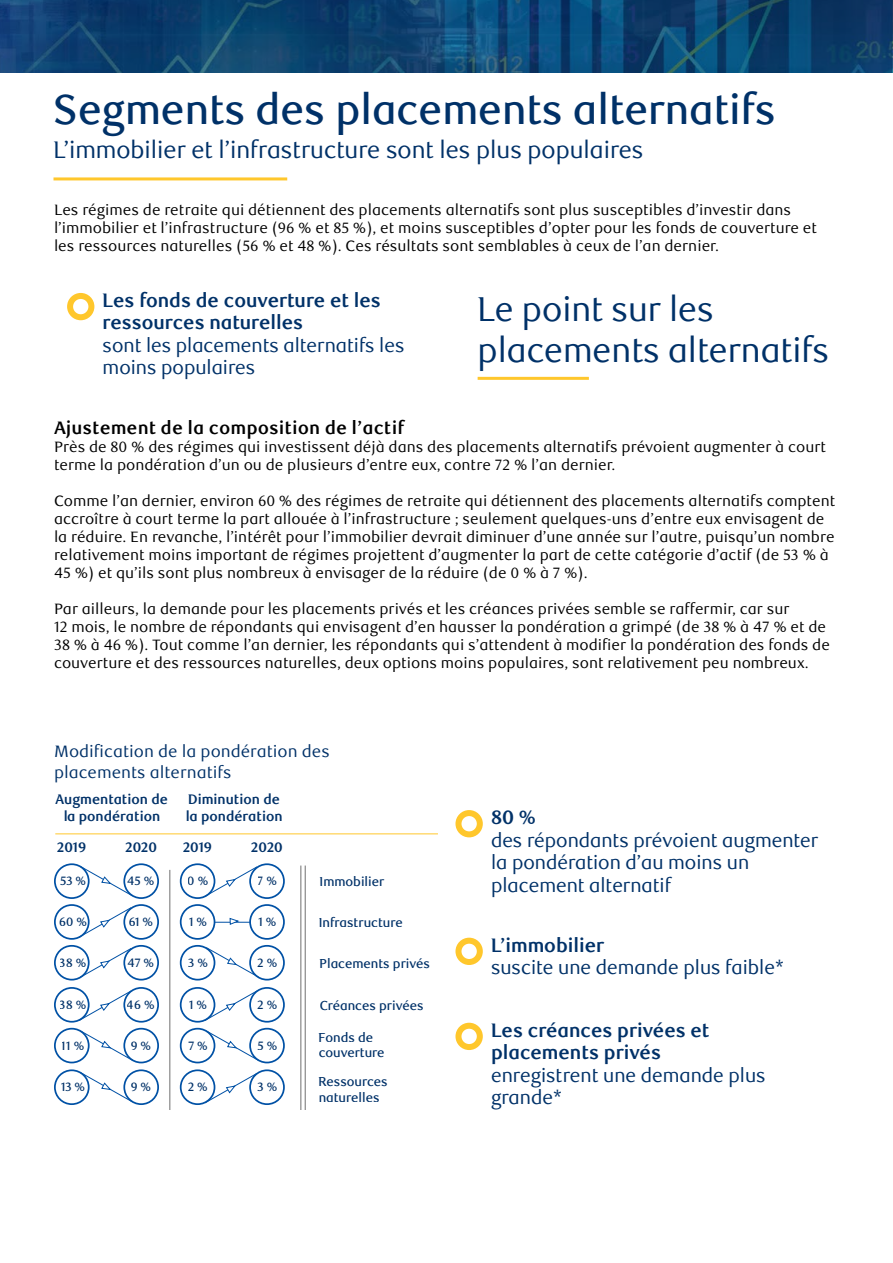
<style>
.page{position:relative;width:893px;height:1263px;background:#fff}
.page>*{position:absolute;margin:0;border:0;box-sizing:border-box;transform-origin:0 0}
.Title_H1{font:500 42px "RBC Display";color:#003168}
.Callout-Large{font:34.5px/41.4px "RBC Display";color:#003168}
.Sub_title_H2{font:24px "RBC Display";color:#003168}
.Callout-small{font:19.5px/22.5px "RBC Display";color:#003168}
.Callout-small-2{font:700 19.5px/22.5px "RBC Display";color:#003168}
.Body{font:700 18px "RBC Text";color:#000}
.t1{font:16.5px/21px "RBC Text";color:#003168}
.Body-2{font:15px/18px "RBC Text";color:#000}
.t2{font:700 13.95px/16.5px "RBC Display";color:#003168;text-align:center}
.t3{font:500 13.05px/15.6px "RBC Display";color:#003168}
.t4{font:500 12.15px "RBC Display";color:#003168}
</style>
<div class="page">
<svg style="left:1px;top:0;width:891px;height:72px;background:#0d4370"></svg>
<hr style="left:53px;top:177px;width:234px;height:3px;background:#ffc72c">
<div style="left:67px;top:293px;width:27px;height:27px;border:6px solid #ffc72c;border-radius:50%"></div>
<hr style="left:478px;top:377px;width:111px;height:3px;background:#ffc72c">
<div style="left:180px;top:863px;width:35px;height:36px;border:2px solid #0051a5;border-radius:50%"></div>
<div style="left:249px;top:863px;width:36px;height:36px;border:2px solid #0051a5;border-radius:50%"></div>
<div style="left:180px;top:904px;width:35px;height:36px;border:2px solid #0051a5;border-radius:50%"></div>
<div style="left:249px;top:904px;width:36px;height:36px;border:2px solid #0051a5;border-radius:50%"></div>
<div style="left:180px;top:945px;width:35px;height:35px;border:2px solid #0051a5;border-radius:50%"></div>
<div style="left:249px;top:945px;width:36px;height:35px;border:2px solid #0051a5;border-radius:50%"></div>
<hr style="left:300px;top:865px;width:1px;height:245px;background:#707070">
<hr style="left:55px;top:833px;width:383px;height:1px;background:#ffc72c">
<div style="left:54px;top:863px;width:36px;height:36px;border:2px solid #0051a5;border-radius:50%"></div>
<div style="left:123px;top:863px;width:36px;height:36px;border:2px solid #0051a5;border-radius:50%"></div>
<div style="left:54px;top:904px;width:36px;height:36px;border:2px solid #0051a5;border-radius:50%"></div>
<div style="left:123px;top:904px;width:36px;height:36px;border:2px solid #0051a5;border-radius:50%"></div>
<div style="left:54px;top:945px;width:36px;height:35px;border:2px solid #0051a5;border-radius:50%"></div>
<div style="left:123px;top:945px;width:36px;height:35px;border:2px solid #0051a5;border-radius:50%"></div>
<svg style="left:78px;top:947px;width:54px;height:32px"></svg>
<div style="left:180px;top:987px;width:35px;height:35px;border:2px solid #0051a5;border-radius:50%"></div>
<div style="left:249px;top:987px;width:36px;height:35px;border:2px solid #0051a5;border-radius:50%"></div>
<div style="left:180px;top:1028px;width:35px;height:35px;border:2px solid #0051a5;border-radius:50%"></div>
<div style="left:249px;top:1028px;width:36px;height:35px;border:2px solid #0051a5;border-radius:50%"></div>
<svg style="left:205px;top:1030px;width:55px;height:31px"></svg>
<div style="left:54px;top:987px;width:36px;height:35px;border:2px solid #0051a5;border-radius:50%"></div>
<div style="left:123px;top:987px;width:36px;height:35px;border:2px solid #0051a5;border-radius:50%"></div>
<div style="left:54px;top:1028px;width:36px;height:35px;border:2px solid #0051a5;border-radius:50%"></div>
<div style="left:123px;top:1028px;width:36px;height:35px;border:2px solid #0051a5;border-radius:50%"></div>
<svg style="left:79px;top:1030px;width:55px;height:31px"></svg>
<hr style="left:305px;top:865px;width:1px;height:245px;background:#707070">
<hr style="left:169px;top:870px;width:1px;height:240px;background:#707070">
<svg style="left:79px;top:865px;width:55px;height:32px"></svg>
<svg style="left:78px;top:906px;width:54px;height:32px"></svg>
<svg style="left:78px;top:990px;width:54px;height:31px"></svg>
<svg style="left:204px;top:866px;width:54px;height:31px"></svg>
<hr style="left:215px;top:922px;width:36px;height:1px;background:#0051a5">
<svg style="left:229px;top:917px;width:11px;height:8px"></svg>
<svg style="left:205px;top:946px;width:55px;height:32px"></svg>
<svg style="left:204px;top:990px;width:54px;height:31px"></svg>
<div style="left:180px;top:1069px;width:35px;height:36px;border:2px solid #0051a5;border-radius:50%"></div>
<div style="left:249px;top:1069px;width:36px;height:36px;border:2px solid #0051a5;border-radius:50%"></div>
<div style="left:54px;top:1069px;width:36px;height:36px;border:2px solid #0051a5;border-radius:50%"></div>
<div style="left:123px;top:1069px;width:36px;height:36px;border:2px solid #0051a5;border-radius:50%"></div>
<svg style="left:79px;top:1071px;width:55px;height:32px"></svg>
<svg style="left:204px;top:1072px;width:54px;height:32px"></svg>
<div style="left:455px;top:810px;width:28px;height:27px;border:6px solid #ffc72c;border-radius:50%"></div>
<div style="left:455px;top:938px;width:28px;height:27px;border:6px solid #ffc72c;border-radius:50%"></div>
<div style="left:455px;top:1023px;width:28px;height:27px;border:6px solid #ffc72c;border-radius:50%"></div>
<h1 class="Title_H1" style="left:53px;top:85px;width:724px">Segments des placements alternatifs</h1>
<h2 class="Sub_title_H2" style="left:53px;top:136px;width:592px">L’immobilier et l’infrastructure sont les plus populaires</h2>
<p class="Body-2" style="left:54px;top:201px;width:765px">Les régimes de retraite qui détiennent des placements alternatifs sont plus susceptibles d’investir dans l’immobilier et l’infrastructure (96 % et 85 %), et moins susceptibles d’opter pour les fonds de couverture et les ressources naturelles (56 % et 48 %). Ces résultats sont semblables à ceux de l’an dernier.</p>
<p class="Callout-small-2" style="left:103px;top:290px;width:280px">Les fonds de couverture et les ressources naturelles</p>
<p class="Callout-small" style="left:103px;top:334px;width:303px">sont les placements alternatifs les moins populaires</p>
<p class="Callout-Large" style="left:478px;top:289px;width:353px">Le point sur les placements alternatifs</p>
<p class="Body" style="left:54px;top:417px;width:352px">Ajustement de la composition de l’actif</p>
<p class="Body-2" style="left:54px;top:438px;width:773px">Près de 80 % des régimes qui investissent déjà dans des placements alternatifs prévoient augmenter à court terme la pondération d’un ou de plusieurs d’entre eux, contre 72 % l’an dernier.</p>
<p class="Body-2" style="left:54px;top:492px;width:783px">Comme l’an dernier, environ 60 % des régimes de retraite qui détiennent des placements alternatifs comptent accroître à court terme la part allouée à l’infrastructure ; seulement quelques-uns d’entre eux envisagent de la réduire. En revanche, l’intérêt pour l’immobilier devrait diminuer d’une année sur l’autre, puisqu’un nombre relativement moins important de régimes projettent d’augmenter la part de cette catégorie d’actif (de 53 % à 45 %) et qu’ils sont plus nombreux à envisager de la réduire (de 0 % à 7 %).</p>
<p class="Body-2" style="left:54px;top:600px;width:777px">Par ailleurs, la demande pour les placements privés et les créances privées semble se raffermir, car sur<br>12 mois, le nombre de répondants qui envisagent d’en hausser la pondération a grimpé (de 38 % à 47 % et de 38 % à 46 %). Tout comme l’an dernier, les répondants qui s’attendent à modifier la pondération des fonds de couverture et des ressources naturelles, deux options moins populaires, sont relativement peu nombreux.</p>
<p class="t1" style="left:54px;top:741px;width:277px">Modification de la pondération des placements alternatifs</p>
<p class="t2" style="left:55px;top:792px;width:114px">Augmentation de la pondération</p>
<p class="t2" style="left:57px;top:839px;width:31px">2019</p>
<p class="t2" style="left:125px;top:839px;width:33px">2020</p>
<p class="t4" style="left:60px;top:874px;width:28px">53 %</p>
<p class="t4" style="left:127px;top:874px;width:29px">45 %</p>
<p class="t4" style="left:59px;top:915px;width:29px">60 %</p>
<p class="t4" style="left:128px;top:915px;width:26px">61 %</p>
<p class="t4" style="left:60px;top:955px;width:28px">38 %</p>
<p class="t4" style="left:128px;top:955px;width:28px">47 %</p>
<p class="t4" style="left:60px;top:997px;width:28px">38 %</p>
<p class="t4" style="left:127px;top:997px;width:29px">46 %</p>
<p class="t4" style="left:62px;top:1038px;width:24px">11 %</p>
<p class="t4" style="left:131px;top:1038px;width:22px">9 %</p>
<p class="t2" style="left:186px;top:792px;width:98px;text-align:left">Diminution de la pondération</p>
<p class="t2" style="left:183px;top:839px;width:31px">2019</p>
<p class="t2" style="left:251px;top:839px;width:33px">2020</p>
<p class="t4" style="left:188px;top:874px;width:22px">0 %</p>
<p class="t4" style="left:258px;top:874px;width:21px">7 %</p>
<p class="t4" style="left:189px;top:915px;width:19px">1 %</p>
<p class="t4" style="left:258px;top:915px;width:19px">1 %</p>
<p class="t4" style="left:188px;top:955px;width:21px">3 %</p>
<p class="t4" style="left:258px;top:955px;width:21px">2 %</p>
<p class="t4" style="left:189px;top:997px;width:19px">1 %</p>
<p class="t4" style="left:258px;top:997px;width:21px">2 %</p>
<p class="t4" style="left:188px;top:1038px;width:21px">7 %</p>
<p class="t4" style="left:258px;top:1038px;width:21px">5 %</p>
<p class="t4" style="left:61px;top:1080px;width:26px">13 %</p>
<p class="t4" style="left:131px;top:1080px;width:22px">9 %</p>
<p class="t4" style="left:188px;top:1080px;width:21px">2 %</p>
<p class="t4" style="left:258px;top:1080px;width:21px">3 %</p>
<p class="t3" style="left:319px;top:874px;width:66px">Immobilier</p>
<p class="t3" style="left:319px;top:915px;width:86px">Infrastructure</p>
<p class="t3" style="left:319px;top:955px;width:112px">Placements privés</p>
<p class="t3" style="left:319px;top:998px;width:106px">Créances privées</p>
<p class="t3" style="left:319px;top:1030px;width:67px">Fonds de couverture</p>
<p class="t3" style="left:319px;top:1074px;width:71px">Ressources naturelles</p>
<p class="Callout-small-2" style="left:491px;top:807px;width:46px">80 %</p>
<p class="Callout-small" style="left:491px;top:829px;width:329px">des répondants prévoient augmenter la pondération d’au moins un placement alternatif</p>
<p class="Callout-small-2" style="left:491px;top:934px;width:115px">L’immobilier</p>
<p class="Callout-small" style="left:491px;top:957px;width:295px">suscite une demande plus faible*</p>
<p class="Callout-small-2" style="left:491px;top:1019px;width:220px">Les créances privées et placements privés</p>
<p class="Callout-small" style="left:491px;top:1064px;width:276px">enregistrent une demande plus grande*</p>
</div>
